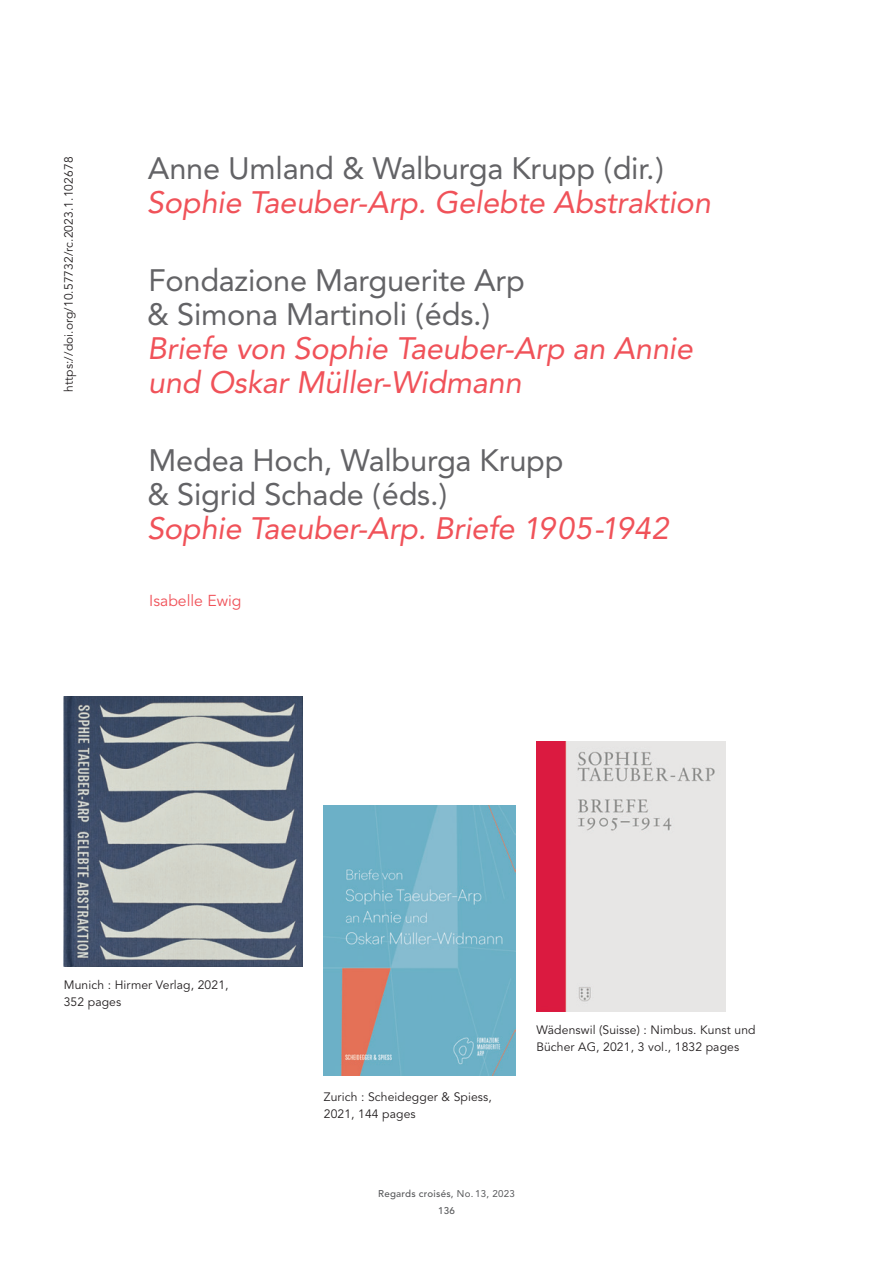
<style>
.page{position:relative;width:893px;height:1263px;background:#fff}
.page>*{position:absolute;margin:0;border:0;box-sizing:border-box;transform-origin:0 0}
.t1{font:italic 30.75px/33.8px "Avenir LT";letter-spacing:-.01em;color:#f05259}
.t2{font:30.75px/33.8px "Avenir LT";letter-spacing:-.01em;color:#636366}
.t3{font:15.75px "Avenir LT";color:#f05259}
.t4{font:12.15px/17.1px "Avenir LT";letter-spacing:.01em;color:#231f20}
.t5{font:12px "Avenir LT";letter-spacing:.01em;color:#231f20}
.t6{font:500 9.75px "Avenir LT";letter-spacing:.025em;color:#57585a}
.s1{font-weight:400}
</style>
<div class="page">
<img style="left:324px;top:805px;width:191px;height:270px">
<img style="left:536px;top:741px;width:190px;height:270px">
<img style="left:64px;top:696px;width:239px;height:270px">
<p class="t5" style="left:62px;top:392px;width:236px;rotate:-90deg">https://doi.org/10.57732/rc.2023.1.102678</p>
<h1 class="t2" style="left:148px;top:151px;width:518px">Anne Umland &amp; Walburga Krupp (dir.)</h1>
<h1 class="t1" style="left:147px;top:185px;width:565px">Sophie Taeuber-Arp. Gelebte Abstraktion</h1>
<h1 class="t2" style="left:147px;top:264px;width:380px">Fondazione Marguerite Arp &amp; Simona Martinoli (éds.)</h1>
<h1 class="t1" style="left:147px;top:332px;width:547px">Briefe von Sophie Taeuber-Arp an Annie und Oskar Müller-Widmann</h1>
<h1 class="t2" style="left:147px;top:444px;width:418px">Medea Hoch, Walburga Krupp &amp; Sigrid Schade (éds.)</h1>
<h1 class="t1" style="left:147px;top:512px;width:523px">Sophie Taeuber-Arp. Briefe 1905-1942</h1>
<p class="t3" style="left:149px;top:592px;width:94px">Isabelle Ewig</p>
<p class="t4" style="left:64px;top:976px;width:166px">Munich : Hirmer Verlag, 2021,<br>352 pages</p>
<p class="t4" style="left:324px;top:1089px;width:170px">Zurich : Scheidegger &amp; Spiess,<br>2021, 144 pages</p>
<p class="t4" style="left:536px;top:1021px;width:221px">Wädenswil (Suisse) : Nimbus. Kunst und<br>Bücher AG, 2021, 3 vol., 1832 pages</p>
<p class="t6" style="left:378px;top:1188px;width:138px">Regards croisés, <span class="s1">No. 13, 2023</span></p>
<p class="t6" style="left:438px;top:1205px;width:18px">136</p>
</div>
